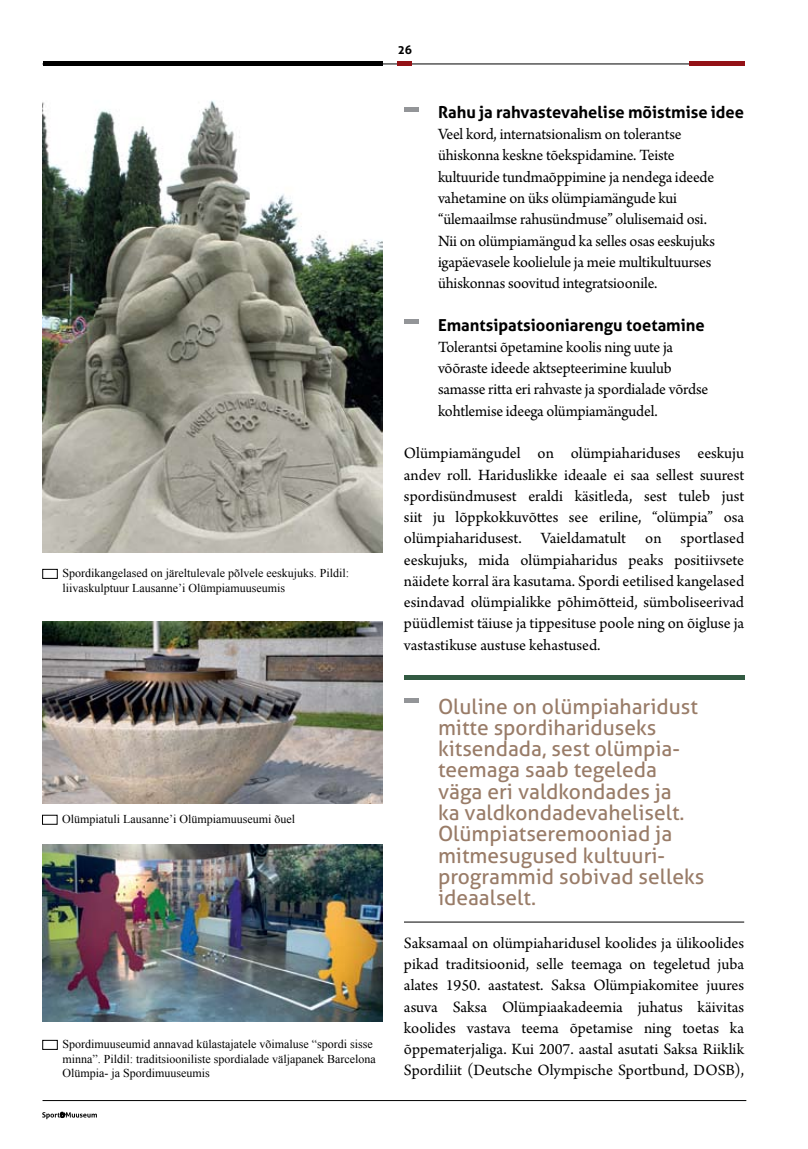
<style>
.page{position:relative;width:808px;height:1149px;background:#fff}
.page>*{position:absolute;margin:0;border:0;box-sizing:border-box;transform-origin:0 0}
.t1{font:21px/21.3px "Aller";color:#997c68}
.t2{font:16.5px/21.3px "Arno Pro";letter-spacing:-.01em;color:#000}
.t3{font:700 16.5px "Aller";color:#000}
.t4{font:12px/14.4px "Times New Roman";color:#000}
.t5{font:700 12px "Aller";color:#000}
</style>
<div class="page">
<div style="left:43px;top:61px;width:340px;height:5px;background:#000"></div>
<hr style="left:43px;top:64px;width:701px;height:1px;background:#000">
<hr style="left:689px;top:62px;width:55px;height:4px;background:#941216">
<svg style="left:42px;top:1111px;width:55px;height:7px"></svg>
<hr style="left:43px;top:1099px;width:703px;height:1px;background:#000">
<hr style="left:397px;top:62px;width:15px;height:4px;background:#941216">
<img style="left:43px;top:100px;width:340px;height:452px">
<img style="left:43px;top:621px;width:340px;height:181px">
<div style="left:404px;top:107px;width:15px;height:5px;background:#939598"></div>
<div style="left:43px;top:569px;width:14px;height:9px;border:1px solid #000"></div>
<img style="left:43px;top:844px;width:340px;height:177px">
<div style="left:404px;top:674px;width:340px;height:5px;background:#325a42"></div>
<hr style="left:404px;top:921px;width:340px;height:1px;background:#000">
<hr style="left:404px;top:698px;width:15px;height:4px;background:#939598">
<div style="left:43px;top:1039px;width:14px;height:10px;border:1px solid #000"></div>
<div style="left:404px;top:318px;width:15px;height:5px;background:#939598"></div>
<p class="t4" style="left:62px;top:565px;width:288px">Spordikangelased on järeltulevale põlvele eeskujuks. Pildil: liivaskulptuur Lausanne’i Olümpiamuuseumis</p>
<p class="t4" style="left:62px;top:811px;width:234px">Olümpiatuli Lausanne’i Olümpiamuuseumi õuel</p>
<p class="t4" style="left:62px;top:1036px;width:315px">Spordimuuseumid annavad külastajatele võimaluse “spordi sisse minna”. Pildil: traditsiooniliste spordialade väljapanek Barcelona<br>Olümpia- ja Spordimuuseumis</p>
<p class="t5" style="left:398px;top:43px;width:16px">26</p>
<p class="t3" style="left:438px;top:102px;width:308px">Rahu ja rahvastevahelise mõistmise idee</p>
<p class="t2" style="left:438px;top:124px;width:278px">Veel kord, internatsionalism on tolerantse ühiskonna keskne tõekspidamine. Teiste kultuuride tundmaõppimine ja nendega ideede vahetamine on üks olümpiamängude kui “ülemaailmse rahusündmuse” olulisemaid osi.<br>Nii on olümpiamängud ka selles osas eeskujuks igapäevasele koolielule ja meie multikultuurses ühiskonnas soovitud integratsioonile.</p>
<p class="t3" style="left:438px;top:314px;width:268px">Emantsipatsiooniarengu toetamine</p>
<p class="t2" style="left:438px;top:337px;width:272px">Tolerantsi õpetamine koolis ning uute ja võõraste ideede aktsepteerimine kuulub samasse ritta eri rahvaste ja spordialade võrdse kohtlemise ideega olümpiamängudel.</p>
<p class="t2" style="left:404px;top:443px;width:342px;text-align:justify">Olümpiamängudel on olümpiahariduses eeskuju andev roll. Hariduslikke ideaale ei saa sellest suurest spordisündmusest eraldi käsitleda, sest tuleb just siit ju lõppkokkuvõttes see eriline, “olümpia” osa olümpiaharidusest. Vaieldamatult on sportlased eeskujuks, mida olümpiaharidus peaks positiivsete näidete korral ära kasutama. Spordi eetilised kangelased esindavad olümpialikke põhimõtteid, sümboliseerivad püüdlemist täiuse ja tippesituse poole ning on õigluse ja vastastikuse austuse kehastused.</p>
<p class="t1" style="left:438px;top:695px;width:268px">Oluline on olümpiaharidust mitte spordihariduseks kitsendada, sest olümpia&shy;teemaga saab tegeleda väga eri valdkondades ja<br>ka valdkondadevaheliselt.<br>Olümpiatseremooniad ja mitmesugused kultuuri&shy;programmid sobivad selleks ideaalselt.</p>
<p class="t2" style="left:404px;top:932px;width:342px;text-align:justify">Saksamaal on olümpiaharidusel koolides ja ülikoolides pikad traditsioonid, selle teemaga on tegeletud juba alates 1950. aastatest. Saksa Olümpiakomitee juures asuva Saksa Olümpiaakadeemia juhatus käivitas koolides vastava teema õpetamise ning toetas ka õppematerjaliga. Kui 2007. aastal asutati Saksa Riiklik Spordiliit (Deutsche Olympische Sportbund, DOSB),</p>
</div>
